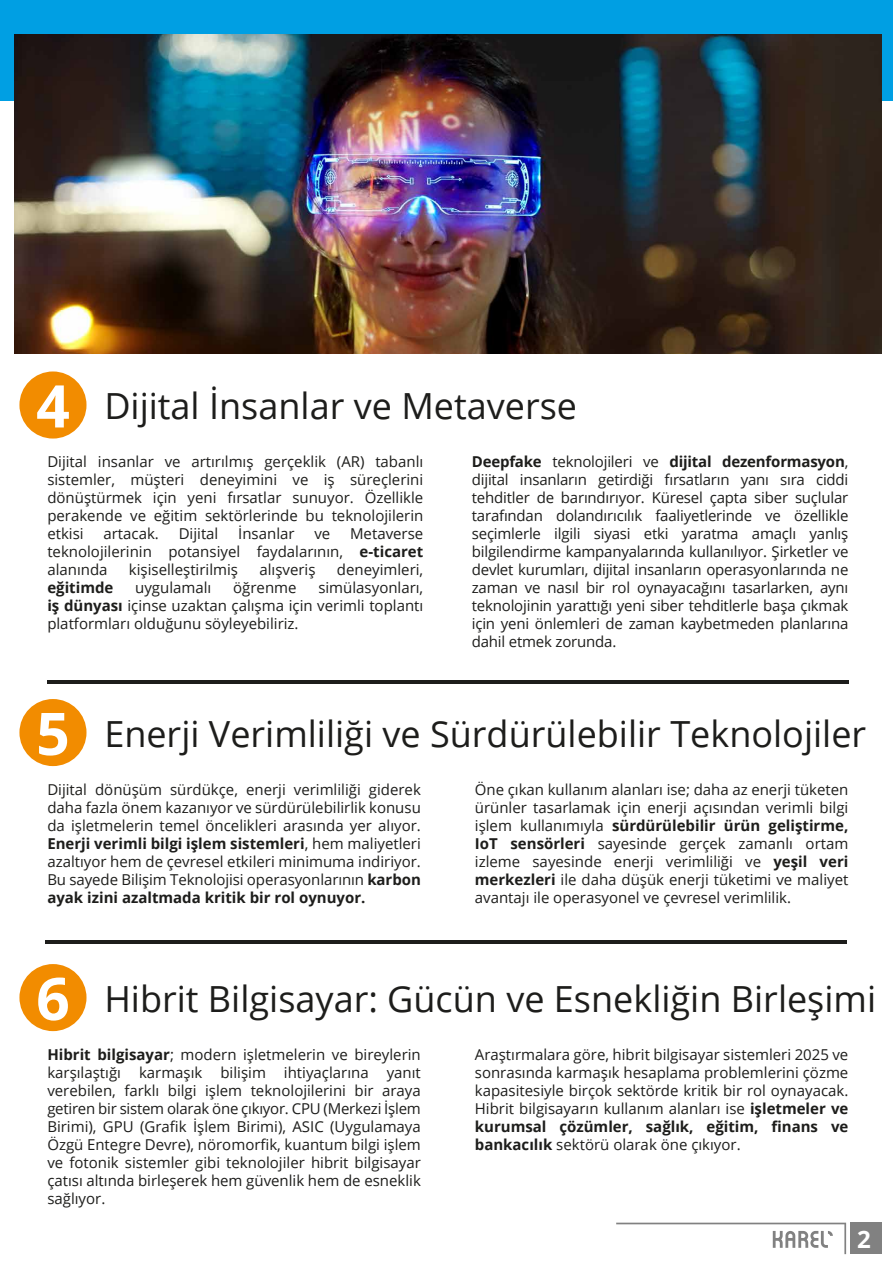
<style>
.page{position:relative;width:893px;height:1263px;background:#fff}
.page>*{position:absolute;margin:0;border:0;box-sizing:border-box;transform-origin:0 0}
.t1{font:700 58.8px "Open Sans";color:#fff}
.t2{font:36px "Open Sans";color:#1d1d1b}
.t3{font:700 24px "Open Sans";color:#fff}
.t4{font:15px/18px "Open Sans";color:#1d1d1b;text-align:justify}
.t5{font:700 15px "Open Sans";color:#1d1d1b}
.s1{font-weight:700}
</style>
<div class="page">
<div style="left:0;top:0;width:893px;height:101px;background:#009fe3"></div>
<img style="left:15px;top:35px;width:866px;height:319px">
<hr style="left:47px;top:680px;width:801px;height:3px;background:#1d1d1b">
<div style="left:19px;top:371px;width:68px;height:67px;background:#f28c00;border-radius:50%"></div>
<hr style="left:46px;top:940px;width:801px;height:3px;background:#1d1d1b">
<div style="left:19px;top:699px;width:68px;height:67px;background:#f28c00;border-radius:50%"></div>
<div style="left:19px;top:964px;width:68px;height:67px;background:#f28c00;border-radius:50%"></div>
<div style="left:850px;top:1222px;width:31px;height:32px;background:#818181"></div>
<svg style="left:616px;top:1222px;width:230px;height:32px"></svg>
<h1 class="t1" style="left:36px;top:365px;width:35px">4</h1>
<h2 class="t2" style="left:104px;top:381px;width:474px">Dijital İnsanlar ve Metaverse</h2>
<p class="t4" style="left:472px;top:452px;width:378px"><span class="s1">Deepfake</span> teknolojileri ve <span class="s1">dijital dezenformasyon</span>, dijital insanların getirdiği fırsatların yanı sıra ciddi tehditler de barındırıyor. Küresel çapta siber suçlular tarafından dolandırıcılık faaliyetlerinde ve özellikle seçimlerle ilgili siyasi etki yaratma amaçlı yanlış bilgilendirme kampanyalarında kullanılıyor. Şirketler ve devlet kurumları, dijital insanların operasyonlarında ne zaman ve nasıl bir rol oynayacağını tasarlarken, aynı teknolojinin yarattığı yeni siber tehditlerle başa çıkmak için yeni önlemleri de zaman kaybetmeden planlarına dahil etmek zorunda.</p>
<p class="t4" style="left:47px;top:452px;width:377px">Dijital insanlar ve artırılmış gerçeklik (AR) tabanlı sistemler, müşteri deneyimini ve iş süreçlerini dönüştürmek için yeni fırsatlar sunuyor. Özellikle perakende ve eğitim sektörlerinde bu teknolojilerin etkisi</p>
<p class="t4" style="left:103px;top:524px;width:57px">artacak.</p>
<p class="t4" style="left:179px;top:524px;width:41px">Dijital</p>
<p class="t4" style="left:238px;top:524px;width:58px">İnsanlar</p>
<p class="t4" style="left:314px;top:524px;width:17px">ve</p>
<p class="t4" style="left:47px;top:524px;width:377px;text-indent:303px">Metaverse teknolojilerinin potansiyel faydalarının, <span class="s1">e-ticaret </span>alanında</p>
<p class="t4" style="left:129px;top:560px;width:111px">kişiselleştirilmiş</p>
<p class="t4" style="left:259px;top:560px;width:58px">alışveriş</p>
<p class="t4" style="left:337px;top:560px;width:88px">deneyimleri,</p>
<p class="t5" style="left:47px;top:577px;width:68px">eğitimde</p>
<p class="t4" style="left:135px;top:578px;width:78px">uygulamalı</p>
<p class="t4" style="left:233px;top:578px;width:65px">öğrenme</p>
<p class="t4" style="left:47px;top:578px;width:377px;text-indent:271px">simülasyonları, <span class="s1">iş dünyası</span> içinse uzaktan çalışma için verimli toplantı platformları olduğunu söyleyebiliriz.</p>
<h1 class="t1" style="left:36px;top:692px;width:35px">5</h1>
<h2 class="t2" style="left:104px;top:709px;width:763px">Enerji Verimliliği ve Sürdürülebilir Teknolojiler</h2>
<p class="t4" style="left:475px;top:780px;width:375px">Öne çıkan kullanım alanları ise; daha az enerji tüketen ürünler tasarlamak için enerji açısından verimli bilgi işlem kullanımıyla <span class="s1">sürdürülebilir ürün geliştirme, IoT sensörleri</span> sayesinde gerçek zamanlı ortam izleme sayesinde enerji verimliliği ve <span class="s1">yeşil veri merkezleri</span> ile daha düşük enerji tüketimi ve maliyet avantajı ile operasyonel ve çevresel verimlilik.</p>
<p class="t4" style="left:47px;top:780px;width:375px">Dijital dönüşüm sürdükçe, enerji verimliliği giderek daha fazla önem kazanıyor ve sürdürülebilirlik konusu da işletmelerin temel öncelikleri arasında yer alıyor.<br><span class="s1">Enerji verimli bilgi işlem sistemleri</span>, hem maliyetleri azaltıyor hem de çevresel etkileri minimuma indiriyor.<br>Bu sayede Bilişim Teknolojisi operasyonlarının <span class="s1">karbon ayak izini azaltmada kritik bir rol oynuyor.</span></p>
<h1 class="t1" style="left:36px;top:957px;width:35px">6</h1>
<h2 class="t2" style="left:104px;top:974px;width:773px">Hibrit Bilgisayar: Gücün ve Esnekliğin Birleşimi</h2>
<p class="t4" style="left:475px;top:1045px;width:375px">Araştırmalara göre, hibrit bilgisayar sistemleri 2025 ve sonrasında karmaşık hesaplama problemlerini çözme kapasitesiyle birçok sektörde kritik bir rol oynayacak.<br>Hibrit bilgisayarın kullanım alanları ise <span class="s1">işletmeler ve kurumsal çözümler, sağlık, eğitim, finans ve bankacılık</span> sektörü olarak öne çıkıyor.</p>
<p class="t4" style="left:47px;top:1045px;width:375px"><span class="s1">Hibrit bilgisayar</span>; modern işletmelerin ve bireylerin karşılaştığı karmaşık bilişim ihtiyaçlarına yanıt verebilen, farklı bilgi işlem teknolojilerini bir araya getiren bir sistem olarak öne çıkıyor. CPU (Merkezi İşlem Birimi), GPU (Grafik İşlem Birimi), ASIC (Uygulamaya Özgü Entegre Devre), nöromorfik, kuantum bilgi işlem ve fotonik sistemler gibi teknolojiler hibrit bilgisayar çatısı altında birleşerek hem güvenlik hem de esneklik sağlıyor.</p>
<h3 class="t3" style="left:857px;top:1222px;width:15px">2</h3>
</div>
